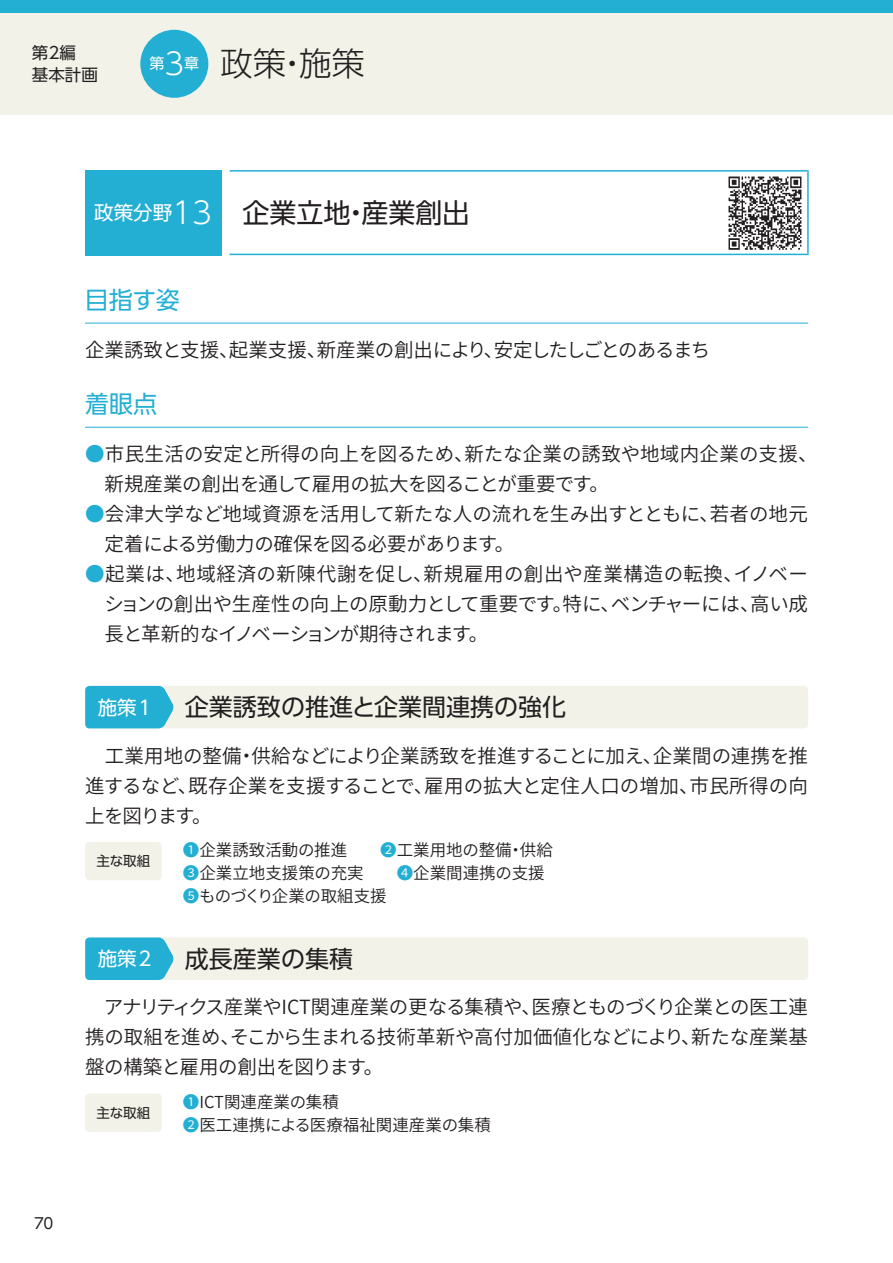
<style>
.page{position:relative;width:893px;height:1263px;background:#fff}
.page>*{position:absolute;margin:0;border:0;box-sizing:border-box;transform-origin:0 0}
.t1{font:300 33px "UD Shin Go Pro";color:#231f20}
.t2{font:27px "UD Shin Go Pro";color:#231f20}
.t3{font:24px "UD Shin Go Pro";color:#231f20}
.t4{font:24px "UD Shin Go Pro";letter-spacing:-.005em;color:#23afd4}
.t5{font:600 19.5px/30px "Noto Sans CJ Kjp";letter-spacing:-.01em;color:#231f20;text-align:justify}
.t6{font:19.5px "UD Shin Go Pro";color:#fff}
.t7{font:600 16.5px/22.5px "Noto Sans CJ Kjp";color:#231f20}
.t8{font:16.5px/22.5px "UD Shin Go Pro";color:#231f20}
.t9{font:15px "UD Shin Go Pro";color:#231f20}
.t10{font:13.5px "UD Shin Go Pro";letter-spacing:-.005em;color:#231f20}
.s1{font-size:30px;color:#fff}
.s2{font-weight:300;font-size:30px}
.s3{color:#23afd4}
</style>
<div class="page">
<img style="left:723px;top:176px;width:84px;height:78px">
<div style="left:0;top:0;width:893px;height:115px;background:#f2f2e9"></div>
<div style="left:0;top:0;width:893px;height:13px;background:#23afd4"></div>
<div style="left:140px;top:30px;width:68px;height:68px;background:#23afd4;border-radius:50%"></div>
<hr style="left:85px;top:323px;width:723px;height:1px;background:#23afd4">
<div style="left:85px;top:170px;width:136px;height:85px;background:#23afd4"></div>
<div style="left:85px;top:686px;width:723px;height:42px;background:#f2f2e9;border-radius:4px"></div>
<svg style="left:85px;top:686px;width:89px;height:42px;background:#30b3d5"></svg>
<div style="left:85px;top:842px;width:77px;height:38px;background:#f2f2e9;border-radius:4px"></div>
<div style="left:85px;top:937px;width:723px;height:43px;background:#f2f2e9;border-radius:4px"></div>
<svg style="left:85px;top:937px;width:89px;height:43px;background:#33b4d5"></svg>
<div style="left:85px;top:1093px;width:77px;height:39px;background:#f2f2e9;border-radius:4px"></div>
<hr style="left:230px;top:170px;width:579px;height:2px;background:#23afd4">
<hr style="left:807px;top:172px;width:2px;height:82px;background:#23afd4">
<hr style="left:230px;top:254px;width:579px;height:1px;background:#23afd4">
<hr style="left:85px;top:427px;width:723px;height:1px;background:#23afd4">
<p class="t8" style="left:32px;top:41px;width:67px">第２編<br>基本計画</p>
<h1 class="t1" style="left:149px;top:37px;width:217px"><sup>第</sup><span class="s1">3</span><sup>章</sup> 政策・施策</h1>
<p class="t6" style="left:94px;top:197px;width:119px">政策分野<span class="s2">13</span></p>
<p class="t4" style="left:85px;top:281px;width:97px">目指す姿</p>
<h2 class="t2" style="left:242px;top:191px;width:228px">企業立地・産業創出</h2>
<p class="t5" style="left:85px;top:335px;width:627px">企業誘致と支援、起業支援、新産業の創出により、安定したしごとのあるまち</p>
<p class="t4" style="left:85px;top:385px;width:73px">着眼点</p>
<p class="t5" style="left:105px;top:439px;width:714px;text-indent:-20px"><span class="s3">●</span>市民生活の安定と所得の向上を図るため、新たな企業の誘致や地域内企業の支援、新規産業の創出を通して雇用の拡大を図ることが重要です。</p>
<p class="t5" style="left:105px;top:499px;width:705px;text-indent:-20px"><span class="s3">●</span>会津大学など地域資源を活用して新たな人の流れを生み出すとともに、若者の地元定着による労働力の確保を図る必要があります。</p>
<p class="t5" style="left:104px;top:559px;width:705px;text-indent:-19px"><span class="s3">●</span>起業は、地域経済の新陳代謝を促し、新規雇用の創出や産業構造の転換、イノベーションの創出や生産性の向上の原動力として重要です。特に、ベンチャーには、高い成長と革新的なイノベーションが期待されます。</p>
<p class="t6" style="left:98px;top:691px;width:55px">施策1</p>
<p class="t3" style="left:185px;top:688px;width:383px">企業誘致の推進と企業間連携の強化</p>
<p class="t5" style="left:85px;top:741px;width:724px">　工業用地の整備・供給などにより企業誘致を推進することに加え、企業間の連携を推進するなど、既存企業を支援することで、雇用の拡大と定住人口の増加、市民所得の向上を図ります。</p>
<p class="t10" style="left:96px;top:850px;width:55px">主な取組</p>
<p class="t7" style="left:183px;top:839px;width:372px"><span class="s3">❶</span>企業誘致活動の推進　　<span class="s3">❷</span>工業用地の整備・供給<br><span class="s3">❸</span>企業立地支援策の充実　　<span class="s3">❹</span>企業間連携の支援<br><span class="s3">❺</span>ものづくり企業の取組支援</p>
<p class="t6" style="left:98px;top:943px;width:55px">施策2</p>
<p class="t3" style="left:185px;top:939px;width:170px">成長産業の集積</p>
<p class="t5" style="left:85px;top:992px;width:724px">　アナリティクス産業やICT関連産業の更なる集積や、医療とものづくり企業との医工連携の取組を進め、そこから生まれる技術革新や高付加価値化などにより、新たな産業基盤の構築と雇用の創出を図ります。</p>
<p class="t9" style="left:34px;top:1211px;width:21px">70</p>
<p class="t10" style="left:96px;top:1102px;width:55px">主な取組</p>
<p class="t7" style="left:183px;top:1091px;width:309px"><span class="s3">❶</span>ICT関連産業の集積<br><span class="s3">❷</span>医工連携による医療福祉関連産業の集積</p>
</div>
